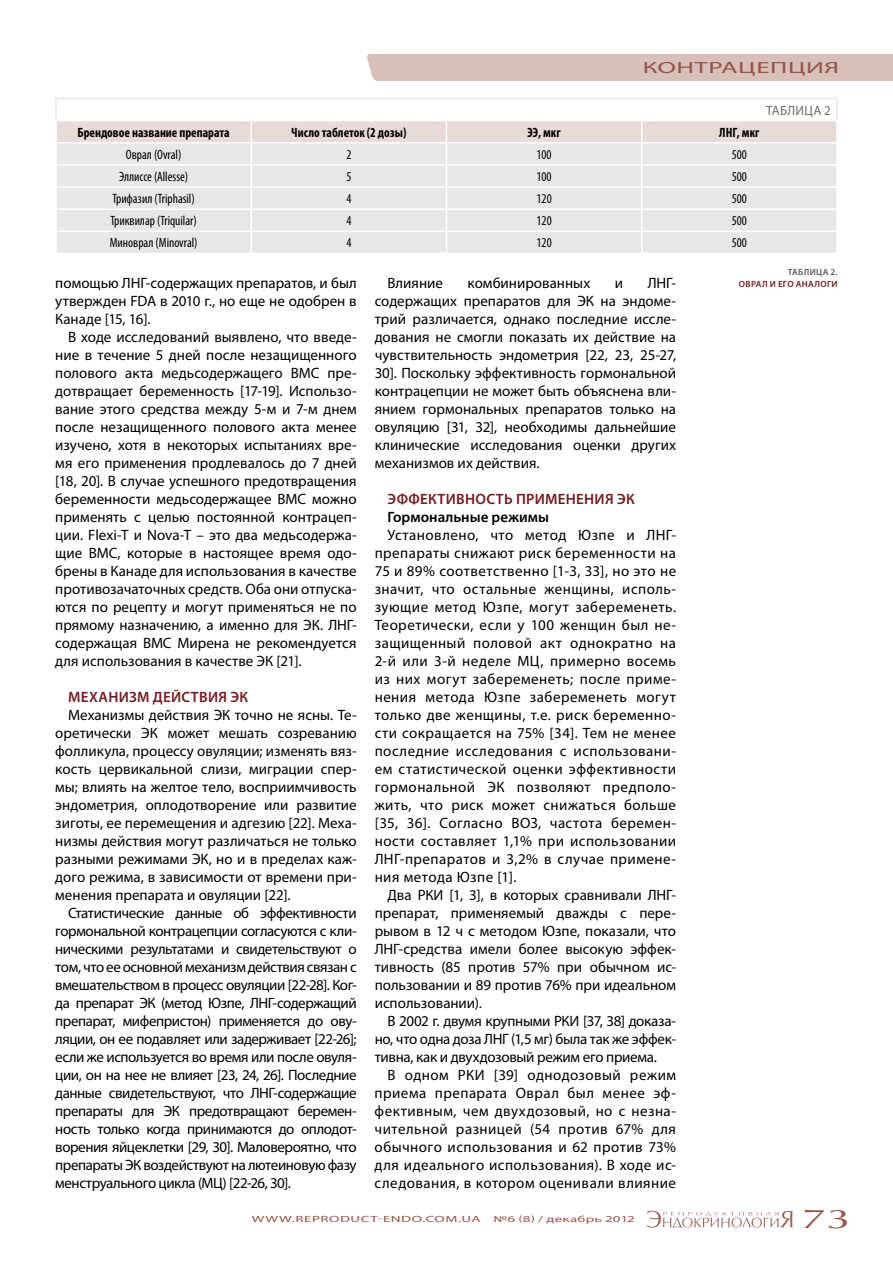
<style>
.page{position:relative;width:893px;height:1263px;background:#fff}
.page>*{position:absolute;margin:0;border:0;box-sizing:border-box;transform-origin:0 0}
.t1{font:27px "AG Opus High Resolution";color:#95544c;scale:1.67 1}
.t2{font:16.2px "Myriad Pro";color:#95544c;scale:1.67 1}
.t3{font:15px/18px "Myriad Pro";color:#000;text-align:justify}
.t4{font:600 15px "Myriad Pro";letter-spacing:.02em;color:#751c21}
.t5{font:600 15px "Myriad Pro";letter-spacing:.005em;color:#000}
.t6{font:condensed 13.5px "Myriad Pro";color:#000}
.t7{font:700 condensed 13.5px "Myriad Pro";color:#000}
.t8{font:13.5px "Myriad Pro";color:#6d6e71}
.t9{font:9px "Myriad Pro";letter-spacing:.03em;color:#95544c;scale:1.67 1}
.t10{font:600 9px "Myriad Pro";letter-spacing:.035em;color:#751c21}
.t11{font:600 9px "Myriad Pro";letter-spacing:.04em;color:#58595b}
</style>
<div class="page">
<svg style="left:647px;top:1211px;width:145px;height:17px"></svg>
<div style="left:367px;top:54px;width:526px;height:27px;background:#d8bfb8"></div>
<svg style="left:56px;top:121px;width:781px;height:132px;background:#e7e6e6"></svg>
<hr style="left:836px;top:232px;width:2px;height:21px;background:#fff">
<hr style="left:55px;top:98px;width:196px;height:1px;background:#e6e7e8">
<hr style="left:55px;top:99px;width:2px;height:21px;background:#e6e7e8">
<hr style="left:251px;top:98px;width:195px;height:1px;background:#e6e7e8">
<hr style="left:446px;top:98px;width:196px;height:1px;background:#e6e7e8">
<hr style="left:642px;top:98px;width:196px;height:1px;background:#e6e7e8">
<hr style="left:836px;top:99px;width:2px;height:21px;background:#e6e7e8">
<p class="t2" style="left:643px;top:58px;width:11px">КОНТ</p>
<p class="t2" style="left:709px;top:58px;width:80px">РАЦЕПЦИЯ</p>
<p class="t8" style="left:766px;top:102px;width:66px">ТАБЛИ ЦА 2</p>
<p class="t7" style="left:78px;top:124px;width:154px">Брендовое название препарата</p>
<p class="t7" style="left:291px;top:124px;width:117px">Число таблеток (2 дозы)</p>
<p class="t7" style="left:528px;top:124px;width:35px">ЭЭ, мкг</p>
<p class="t7" style="left:719px;top:124px;width:42px">ЛНГ, мкг</p>
<p class="t6" style="left:126px;top:146px;width:57px">Оврал (Ovral)</p>
<p class="t6" style="left:346px;top:146px;width:7px">2</p>
<p class="t6" style="left:537px;top:146px;width:17px">100</p>
<p class="t6" style="left:732px;top:146px;width:17px">500</p>
<p class="t6" style="left:119px;top:168px;width:71px">Эллиссе (Allesse)</p>
<p class="t6" style="left:346px;top:168px;width:7px">5</p>
<p class="t6" style="left:537px;top:168px;width:17px">100</p>
<p class="t6" style="left:732px;top:168px;width:17px">500</p>
<p class="t6" style="left:113px;top:191px;width:84px">Трифазил (Triphasil)</p>
<p class="t6" style="left:346px;top:191px;width:7px">4</p>
<p class="t6" style="left:537px;top:191px;width:17px">120</p>
<p class="t6" style="left:732px;top:191px;width:17px">500</p>
<p class="t6" style="left:111px;top:213px;width:88px">Триквилар (Triquilar)</p>
<p class="t6" style="left:346px;top:213px;width:7px">4</p>
<p class="t6" style="left:537px;top:213px;width:17px">120</p>
<p class="t6" style="left:732px;top:213px;width:17px">500</p>
<p class="t6" style="left:110px;top:235px;width:89px">Миноврал (Minovral)</p>
<p class="t6" style="left:346px;top:235px;width:7px">4</p>
<p class="t6" style="left:537px;top:235px;width:17px">120</p>
<p class="t6" style="left:732px;top:235px;width:17px">500</p>
<p class="t3" style="left:55px;top:274px;width:303px">ПОМОЩЬЮ ЛНГ-СОДЕРЖАЩИХ ПРЕПАРАТОВ, И БЫЛ УТВЕРЖДЕН FDA В 2010 Г., НО ЕЩЕ НЕ ОДОБРЕН В КАНАДЕ [15, 16].</p>
<p class="t3" style="left:55px;top:328px;width:303px;text-indent:13px">В ХОДЕ ИССЛЕДОВАНИЙ ВЫЯВЛЕНО, ЧТО ВВЕДЕ-НИЕ В ТЕЧЕНИЕ 5 ДНЕЙ ПОСЛЕ НЕЗАЩИЩЕННОГО ПОЛОВОГО АКТА МЕДЬСОДЕРЖАЩЕГО ВМС ПРЕ-ДОТВРАЩАЕТ БЕРЕМЕННОСТЬ [17-19]. ИСПОЛЬЗО-ВАНИЕ ЭТОГО СРЕДСТВА МЕЖДУ 5-М И 7-М ДНЕМ ПОСЛЕ НЕЗАЩИЩЕННОГО ПОЛОВОГО АКТА МЕНЕЕ ИЗУЧЕНО, ХОТЯ В НЕКОТОРЫХ ИСПЫТАНИЯХ ВРЕ-МЯ ЕГО ПРИМЕНЕНИЯ ПРОДЛЕВАЛОСЬ ДО 7 ДНЕЙ [18, 20]. В СЛУЧАЕ УСПЕШНОГО ПРЕДОТВРАЩЕНИЯ БЕРЕМЕННОСТИ МЕДЬСОДЕРЖАЩЕЕ ВМС МОЖНО ПРИМЕНЯТЬ С ЦЕЛЬЮ ПОСТОЯННОЙ КОНТРАЦЕП-ЦИИ. FLEXI-T И N OVA-T – ЭТО ДВА МЕДЬСОДЕРЖА-ЩИЕ ВМС, КОТОРЫЕ В НАСТОЯЩЕЕ ВРЕМЯ ОДО-БРЕНЫ В КАНАДЕ ДЛЯ ИСПОЛЬЗОВАНИЯ В КАЧЕСТВЕ ПРОТИВОЗАЧАТОЧНЫХ СРЕДСТВ. ОБА ОНИ ОТПУСКА-ЮТСЯ ПО РЕЦЕПТУ И МОГУТ ПРИМЕНЯТЬСЯ НЕ ПО ПРЯМОМУ НАЗНАЧЕНИЮ, А ИМЕННО ДЛЯ ЭК. ЛНГ-СОДЕРЖАЩАЯ ВМС МИРЕНА НЕ РЕКОМЕНДУЕТСЯ ДЛЯ ИСПОЛЬЗОВАНИЯ В КАЧЕСТВЕ ЭК [21].</p>
<p class="t4" style="left:68px;top:687px;width:181px">МЕХАНИЗМ ДЕЙСтВИЯ ЭК</p>
<p class="t3" style="left:55px;top:706px;width:303px;text-indent:13px">МЕХАНИЗМЫ ДЕЙСТВИЯ ЭК ТОЧНО НЕ ЯСНЫ. ТЕ-ОРЕТИЧЕСКИ ЭК МОЖЕТ МЕШАТЬ СОЗРЕВАНИЮ ФОЛЛИКУЛА, ПРОЦЕССУ ОВУЛЯЦИИ; ИЗМЕНЯТЬ ВЯЗ-КОСТЬ ЦЕРВИКАЛЬНОЙ СЛИЗИ, МИГРАЦИИ СПЕР-МЫ; ВЛИЯТЬ НА ЖЕЛТОЕ ТЕЛО, ВОСПРИИМЧИВОСТЬ ЭНДОМЕТРИЯ, ОПЛОДОТВОРЕНИЕ ИЛИ РАЗВИТИЕ ЗИГОТЫ, ЕЕ ПЕРЕМЕЩЕНИЯ И АДГЕЗИЮ [22]. МЕХА-НИЗМЫ ДЕЙСТВИЯ МОГУТ РАЗЛИЧАТЬСЯ НЕ ТОЛЬКО РАЗНЫМИ РЕЖИМАМИ ЭК, НО И В ПРЕДЕЛАХ КАЖ-ДОГО РЕЖИМА, В ЗАВИСИМОСТИ ОТ ВРЕМЕНИ ПРИ-МЕНЕНИЯ ПРЕПАРАТА И ОВУЛЯЦИИ [22].</p>
<p class="t3" style="left:55px;top:904px;width:303px;text-indent:13px">СТАТИСТИЧЕСКИЕ ДАННЫЕ ОБ ЭФФЕКТИВНОСТИ ГОРМОНАЛЬНОЙ КОНТРАЦЕПЦИИ СОГЛАСУЮТСЯ С КЛИ-НИЧЕСКИМИ РЕЗУЛЬТАТАМИ И СВИДЕТЕЛЬСТВУЮТ О ТОМ, ЧТО ЕЕ ОСНОВНОЙ МЕХАНИЗМ ДЕЙСТВИЯ СВЯЗАН С ВМЕШАТЕЛЬСТВОМ В ПРОЦЕСС ОВУЛЯЦИИ [22-28]. КОГ-ДА ПРЕПАРАТ ЭК (МЕТОД ЮЗПЕ, ЛНГ-СОДЕРЖАЩИЙ ПРЕПАРАТ, МИФЕПРИСТОН) ПРИМЕНЯЕТСЯ ДО ОВУ-ЛЯЦИИ, ОН ЕЕ ПОДАВЛЯЕТ ИЛИ ЗАДЕРЖИВАЕТ [22-26]; ЕСЛИ ЖЕ ИСПОЛЬЗУЕТСЯ ВО ВРЕМЯ ИЛИ ПОСЛЕ ОВУЛЯ-ЦИИ, ОН НА НЕЕ НЕ ВЛИЯЕТ [23, 24, 26]. ПОСЛЕДНИЕ ДАННЫЕ СВИДЕТЕЛЬСТВУЮТ, ЧТО ЛНГ-СОДЕРЖАЩИЕ ПРЕПАРАТЫ ДЛЯ ЭК ПРЕДОТВРАЩАЮТ БЕРЕМЕН-НОСТЬ ТОЛЬКО КОГДА ПРИНИМАЮТСЯ ДО ОПЛОДОТ-ВОРЕНИЯ ЯЙЦЕКЛЕТКИ [29, 30]. МАЛОВЕРОЯТНО, ЧТО ПРЕПАРАТЫ ЭК ВОЗДЕЙСТВУЮТ НА ЛЮТЕИНОВУЮ ФАЗУ МЕНСТРУАЛЬНОГО ЦИКЛА (МЦ) [22-26, 30].</p>
<p class="t3" style="left:387px;top:274px;width:57px">ВЛИЯНИЕ</p>
<p class="t3" style="left:468px;top:274px;width:124px">КОМБИНИРОВАННЫХ</p>
<p class="t3" style="left:615px;top:274px;width:10px">И</p>
<p class="t3" style="left:375px;top:274px;width:303px;text-indent:273px">ЛНГ-СОДЕРЖАЩИХ ПРЕПАРАТОВ ДЛЯ ЭК НА ЭНДОМЕ-ТРИЙ РАЗЛИЧАЕТСЯ, ОДНАКО ПОСЛЕДНИЕ ИССЛЕ-ДОВАНИЯ НЕ СМОГЛИ ПОКАЗАТЬ ИХ ДЕЙСТВИЕ НА ЧУВСТВИТЕЛЬНОСТЬ ЭНДОМЕТРИЯ [22, 23, 25-27, 30]. ПОСКОЛЬКУ ЭФФЕКТИВНОСТЬ ГОРМОНАЛЬНОЙ КОНТРАЦЕПЦИИ НЕ МОЖЕТ БЫТЬ ОБЪЯСНЕНА ВЛИ-ЯНИЕМ ГОРМОНАЛЬНЫХ ПРЕПАРАТОВ ТОЛЬКО НА ОВУЛЯЦИЮ [31, 32], НЕОБХОДИМЫ ДАЛЬНЕЙШИЕ КЛИНИЧЕСКИЕ ИССЛЕДОВАНИЯ ОЦЕНКИ ДРУГИХ МЕХАНИЗМОВ ИХ ДЕЙСТВИЯ.</p>
<p class="t4" style="left:388px;top:489px;width:140px">ЭФФЕКТИВНОСТЬ применения</p>
<p class="t4" style="left:617px;top:489px;width:19px">ЭК</p>
<p class="t5" style="left:387px;top:507px;width:163px">Гормональные режимы</p>
<p class="t3" style="left:375px;top:526px;width:303px;text-indent:13px">УСТАНОВЛЕНО, ЧТО МЕТОД ЮЗПЕ И ЛНГ-ПРЕПАРАТЫ СНИЖАЮТ РИСК БЕРЕМЕННОСТИ НА 75 И 89% СООТВЕТСТВЕННО [1-3, 33], НО ЭТО НЕ ЗНАЧИТ, ЧТО ОСТАЛЬНЫЕ ЖЕНЩИНЫ, ИСПОЛЬ-ЗУЮЩИЕ МЕТОД ЮЗПЕ, МОГУТ ЗАБЕРЕМЕНЕТЬ.<br>ТЕОРЕТИЧЕСКИ, ЕСЛИ У 100 ЖЕНЩИН БЫЛ НЕ-ЗАЩИЩЕННЫЙ ПОЛОВОЙ АКТ ОДНОКРАТНО НА 2-Й ИЛИ 3-Й НЕДЕЛЕ МЦ, ПРИМЕРНО ВОСЕМЬ ИЗ НИХ МОГУТ ЗАБЕРЕМЕНЕТЬ; ПОСЛЕ ПРИМЕ-НЕНИЯ МЕТОДА ЮЗПЕ ЗАБЕРЕМЕНЕТЬ МОГУТ ТОЛЬКО ДВЕ ЖЕНЩИНЫ, Т.Е. РИСК БЕРЕМЕННО-СТИ СОКРАЩАЕТСЯ НА 75% [34]. ТЕМ НЕ МЕНЕЕ ПОСЛЕДНИЕ ИССЛЕДОВАНИЯ С ИСПОЛЬЗОВАНИ-ЕМ СТАТИСТИЧЕСКОЙ ОЦЕНКИ ЭФФЕКТИВНОСТИ ГОРМОНАЛЬНОЙ ЭК ПОЗВОЛЯЮТ ПРЕДПОЛО-ЖИТЬ, ЧТО РИСК МОЖЕТ СНИЖАТЬСЯ БОЛЬШЕ [35, 36]. СОГЛАСНО ВОЗ, ЧАСТОТА БЕРЕМЕН-НОСТИ СОСТАВЛЯЕТ 1,1% ПРИ ИСПОЛЬЗОВАНИИ ЛНГ-ПРЕПАРАТОВ И 3,2% В СЛУЧАЕ ПРИМЕНЕ-НИЯ МЕТОДА ЮЗПЕ [1].</p>
<p class="t3" style="left:375px;top:886px;width:303px;text-indent:13px">ДВА РКИ [1, 3], В КОТОРЫХ СРАВНИВАЛИ ЛНГ-ПРЕПАРАТ, ПРИМЕНЯЕМЫЙ ДВАЖДЫ С ПЕРЕ-РЫВОМ В 12 Ч С МЕТОДОМ ЮЗПЕ, ПОКАЗАЛИ, ЧТО ЛНГ-СРЕДСТВА ИМЕЛИ БОЛЕЕ ВЫСОКУЮ ЭФФЕК-ТИВНОСТЬ (85 ПРОТИВ 57% ПРИ ОБЫЧНОМ ИС-ПОЛЬЗОВАНИИ И 89 ПРОТИВ 76% ПРИ ИДЕАЛЬНОМ ИСПОЛЬЗОВАНИИ).</p>
<p class="t3" style="left:375px;top:1012px;width:303px;text-indent:13px">В 2002 Г. ДВУМЯ КРУПНЫМИ РКИ [37, 38] ДОКАЗА-НО, ЧТО ОДНА ДОЗА ЛНГ (1,5 МГ) БЫЛА ТАК ЖЕ ЭФФЕК-ТИВНА, КАК И ДВУХДОЗОВЫЙ РЕЖИМ ЕГО ПРИЕМА.</p>
<p class="t3" style="left:375px;top:1066px;width:303px;text-indent:13px">В ОДНОМ РКИ [39] ОДНОДОЗОВЫЙ РЕЖИМ ПРИЕМА ПРЕПАРАТА ОВРАЛ БЫЛ МЕНЕЕ ЭФ-ФЕКТИВНЫМ, ЧЕМ ДВУХДОЗОВЫЙ, НО С НЕЗНА-ЧИТЕЛЬНОЙ РАЗНИЦЕЙ (54 ПРОТИВ 67% ДЛЯ ОБЫЧНОГО ИСПОЛЬЗОВАНИЯ И 62 ПРОТИВ 73% ДЛЯ ИДЕАЛЬНОГО ИСПОЛЬЗОВАНИЯ). В ХОДЕ ИС-СЛЕДОВАНИЯ, В КОТОРОМ ОЦЕНИВАЛИ ВЛИЯНИЕ</p>
<p class="t11" style="left:788px;top:266px;width:30px">Таблица</p>
<p class="t11" style="left:830px;top:266px;width:9px">2.</p>
<p class="t10" style="left:739px;top:278px;width:100px">ОВРАЛ И ЕГО АНАЛОГИ</p>
<p class="t9" style="left:252px;top:1213px;width:138px">WWW.REPRODUCT-ENDO.COM.UA</p>
<p class="t9" style="left:493px;top:1213px;width:86px">№6 (8) / ДЕКАБРЬ 2012</p>
<h1 class="t1" style="left:801px;top:1203px;width:31px">73</h1>
</div>
